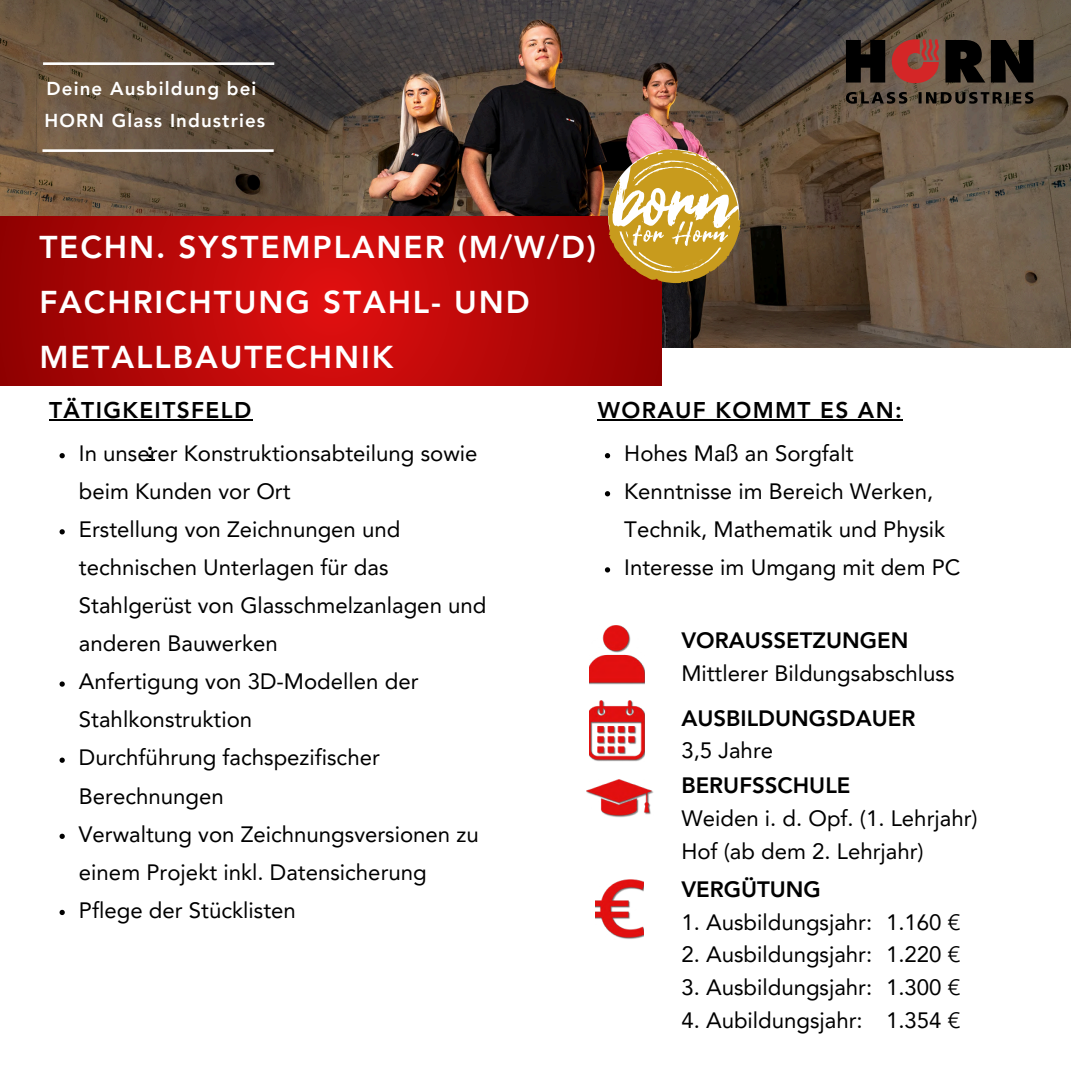
<style>
.page{position:relative;width:1071px;height:1071px;background:#fff}
.page>*{position:absolute;margin:0;border:0;box-sizing:border-box;transform-origin:0 0}
.t1{font:800 31.5px/55.1px "Avenir LT Pro";letter-spacing:.06em;color:#fff}
.t2{font:800 22.75px "Avenir LT Pro";letter-spacing:.06em;color:#000}
.t3{font:22.22px/38px "Avenir LT Pro";color:#000}
.t4{font:800 22.22px "Avenir LT Pro";color:#000}
.t5{font:800 18.72px "Avenir LT Pro";letter-spacing:.06em;color:#fff}
</style>
<div class="page">
<img style="left:0;top:0;width:1071px;height:348px">
<svg style="left:846px;top:40px;width:39px;height:43px;background:#100d0b"></svg>
<svg style="left:945px;top:40px;width:40px;height:43px;background:#171410"></svg>
<svg style="left:991px;top:40px;width:43px;height:43px;background:#12100d"></svg>
<svg style="left:892px;top:39px;width:47px;height:44px;background:#b03b36"></svg>
<svg style="left:846px;top:92px;width:188px;height:12px;background:#3d352c"></svg>
<svg style="left:0;top:216px;width:662px;height:169px;background:#b70808"></svg>
<img style="left:590px;top:625px;width:55px;height:59px">
<img style="left:590px;top:700px;width:55px;height:62px">
<img style="left:587px;top:779px;width:66px;height:39px">
<img style="left:595px;top:879px;width:49px;height:60px">
<hr style="left:49px;top:420px;width:204px;height:1px;background:#000">
<svg style="left:60px;top:453px;width:5px;height:5px"></svg>
<svg style="left:60px;top:529px;width:5px;height:5px"></svg>
<svg style="left:60px;top:681px;width:5px;height:6px"></svg>
<svg style="left:60px;top:758px;width:5px;height:5px"></svg>
<svg style="left:60px;top:834px;width:5px;height:5px"></svg>
<svg style="left:60px;top:910px;width:5px;height:5px"></svg>
<hr style="left:598px;top:420px;width:305px;height:1px;background:#000">
<svg style="left:605px;top:453px;width:5px;height:5px"></svg>
<svg style="left:605px;top:491px;width:5px;height:5px"></svg>
<svg style="left:605px;top:567px;width:5px;height:6px"></svg>
<svg style="left:608px;top:149px;width:134px;height:134px;background:#be984e"></svg>
<hr style="left:42px;top:149px;width:232px;height:3px;background:#fff">
<hr style="left:43px;top:62px;width:231px;height:3px;background:#fff">
<p class="t5" style="left:47px;top:81px;width:211px">Deine Ausbildung bei</p>
<h2 class="t5" style="left:45px;top:113px;width:222px">HORN Glass Industries</h2>
<p class="t1" style="left:39px;top:222px;width:558px">TECHN. SYSTEMPLANER (M/W/D)<br>FACHRICHTUNG STAHL- UND<br>METALLBAUTECHNIK</p>
<p class="t2" style="left:49px;top:401px;width:204px">TÄTIGKEITSFELD</p>
<p class="t3" style="left:79px;top:436px;width:400px">In unserer Konstruktionsabteilung sowie</p>
<h2 class="t2" style="left:598px;top:401px;width:306px">WORAUF KOMMT ES AN:</h2>
<p class="t3" style="left:624px;top:436px;width:231px">Hohes Maß an Sorgfalt</p>
<p class="t3" style="left:624px;top:474px;width:323px">Kenntnisse im Bereich Werken,<br>Technik, Mathematik und Physik</p>
<p class="t3" style="left:624px;top:550px;width:338px">Interesse im Umgang mit dem PC</p>
<p class="t2" style="left:147px;top:441px;width:8px">:</p>
<p class="t3" style="left:79px;top:474px;width:213px">beim Kunden vor Ort</p>
<p class="t3" style="left:79px;top:512px;width:409px">Erstellung von Zeichnungen und technischen Unterlagen für das<br>Stahlgerüst von Glasschmelzanlagen und anderen Bauwerken</p>
<p class="t3" style="left:79px;top:665px;width:341px">Anfertigung von 3D-Modellen der<br>Stahlkonstruktion</p>
<p class="t3" style="left:79px;top:741px;width:302px">Durchführung fachspezifischer<br>Berechnungen</p>
<p class="t3" style="left:79px;top:817px;width:401px">Verwaltung von Zeichnungsversionen zu einem Projekt inkl. Datensicherung</p>
<h1 class="t3" style="left:79px;top:893px;width:218px">Pflege der Stücklisten</h1>
<p class="t4" style="left:681px;top:631px;width:229px">VORAUSSETZUNGEN</p>
<p class="t3" style="left:681px;top:656px;width:275px">Mittlerer Bildungsabschluss</p>
<p class="t4" style="left:681px;top:709px;width:236px">AUSBILDUNGSDAUER</p>
<p class="t3" style="left:681px;top:734px;width:93px">3,5 Jahre</p>
<p class="t4" style="left:681px;top:776px;width:171px">BERUFSSCHULE</p>
<p class="t3" style="left:681px;top:804px;width:298px;line-height:32.7px">Weiden i. d. Opf. (1. Lehrjahr)<br>Hof (ab dem 2. Lehrjahr)</p>
<p class="t4" style="left:681px;top:880px;width:141px">VERGÜTUNG</p>
<p class="t3" style="left:681px;top:905px;width:192px">1. Ausbildungsjahr:</p>
<p class="t3" style="left:681px;top:938px;width:192px">2. Ausbildungsjahr:</p>
<p class="t3" style="left:681px;top:970px;width:192px">3. Ausbildungsjahr:</p>
<p class="t3" style="left:681px;top:1003px;width:183px">4. Aubildungsjahr:</p>
<p class="t3" style="left:886px;top:907px;width:76px;line-height:32.7px;text-align:justify">1.160 € 1.220 € 1.300 €</p>
<p class="t3" style="left:886px;top:1003px;width:76px">1.354 €</p>
</div>
